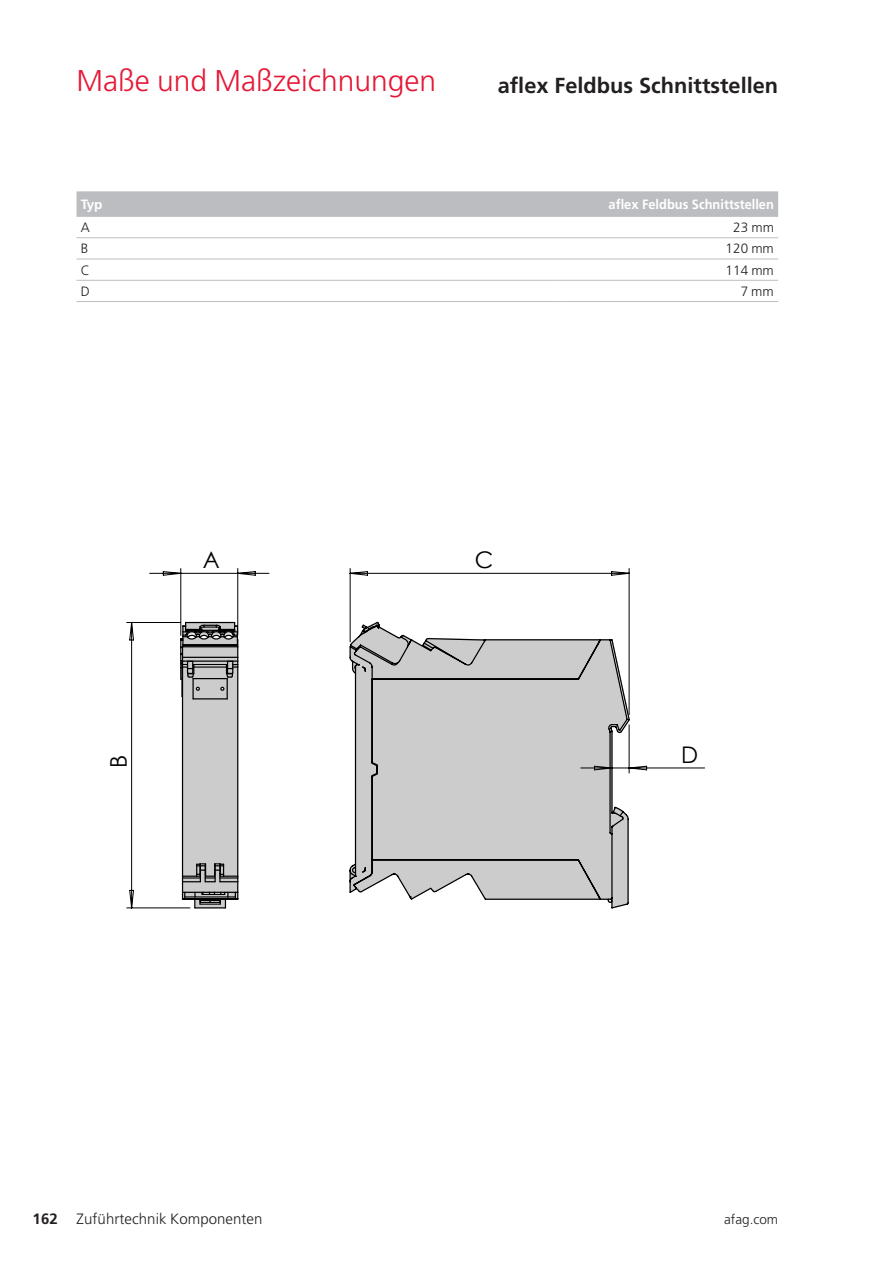
<style>
.page{position:relative;width:893px;height:1263px;background:#fff}
.page>*{position:absolute;margin:0;border:0;box-sizing:border-box;transform-origin:0 0}
.t1{font:300 30px "Frutiger LT Pro";color:#e51836}
.t2{font:22.95px "Century Gothic";color:#000002}
.t3{font:22.95px "Century Gothic";color:#000104}
.t4{font:700 21.75px "Frutiger LT Pro";color:#231f20}
.t5{font:300 15px "Frutiger LT Pro";letter-spacing:.005em;color:#231f20}
.t6{font:300 13.5px "Frutiger LT Pro";letter-spacing:.005em;color:#231f20}
.t7{font:700 13.5px "Frutiger LT Pro";color:#fff;scale:.95 1}
.t8{font:700 13.5px "Frutiger LT Pro";color:#fff}
.s1{font-weight:700}
</style>
<div class="page">
<div style="left:77px;top:191px;width:701px;height:26px;background:#bcbdc0"></div>
<hr style="left:77px;top:237px;width:479px;height:1px;background:#bcbdc0">
<hr style="left:560px;top:237px;width:218px;height:1px;background:#bcbdc0">
<hr style="left:77px;top:259px;width:479px;height:1px;background:#bcbdc0">
<hr style="left:560px;top:259px;width:218px;height:1px;background:#bcbdc0">
<hr style="left:77px;top:280px;width:479px;height:1px;background:#bcbdc0">
<hr style="left:560px;top:280px;width:218px;height:1px;background:#bcbdc0">
<hr style="left:77px;top:301px;width:479px;height:1px;background:#bcbdc0">
<hr style="left:560px;top:301px;width:218px;height:1px;background:#bcbdc0">
<svg style="left:149px;top:568px;width:481px;height:147px"></svg>
<svg style="left:126px;top:621px;width:112px;height:288px"></svg>
<svg style="left:348px;top:621px;width:283px;height:288px;background:#c8c9c9"></svg>
<h1 class="t1" style="left:77px;top:63px;width:361px">Maße und Maßzeichnungen</h1>
<h3 class="t4" style="left:498px;top:72px;width:282px">aflex Feldbus Schnittstellen</h3>
<p class="t8" style="left:81px;top:196px;width:23px">Typ</p>
<p class="t7" style="left:609px;top:196px;width:176px">aflex Feldbus Schnittstellen</p>
<p class="t6" style="left:81px;top:220px;width:11px">A</p>
<p class="t6" style="left:733px;top:220px;width:42px">23 mm</p>
<p class="t6" style="left:81px;top:241px;width:9px">B</p>
<p class="t6" style="left:725px;top:241px;width:50px">120 mm</p>
<p class="t6" style="left:81px;top:262px;width:11px">C</p>
<p class="t6" style="left:725px;top:262px;width:50px">114 mm</p>
<p class="t6" style="left:81px;top:283px;width:11px">D</p>
<p class="t6" style="left:741px;top:283px;width:35px">7 mm</p>
<h2 class="t3" style="left:102px;top:768px;width:15px;rotate:-90deg">B</h2>
<h2 class="t2" style="left:203px;top:544px;width:18px">A</h2>
<h2 class="t2" style="left:475px;top:544px;width:20px">C</h2>
<h2 class="t2" style="left:681px;top:739px;width:19px">D</h2>
<p class="t5" style="left:33px;top:1210px;width:231px"><span class="s1">162</span> Zuführtechnik Komponenten</p>
<p class="t6" style="left:724px;top:1211px;width:55px">afag.com</p>
</div>
